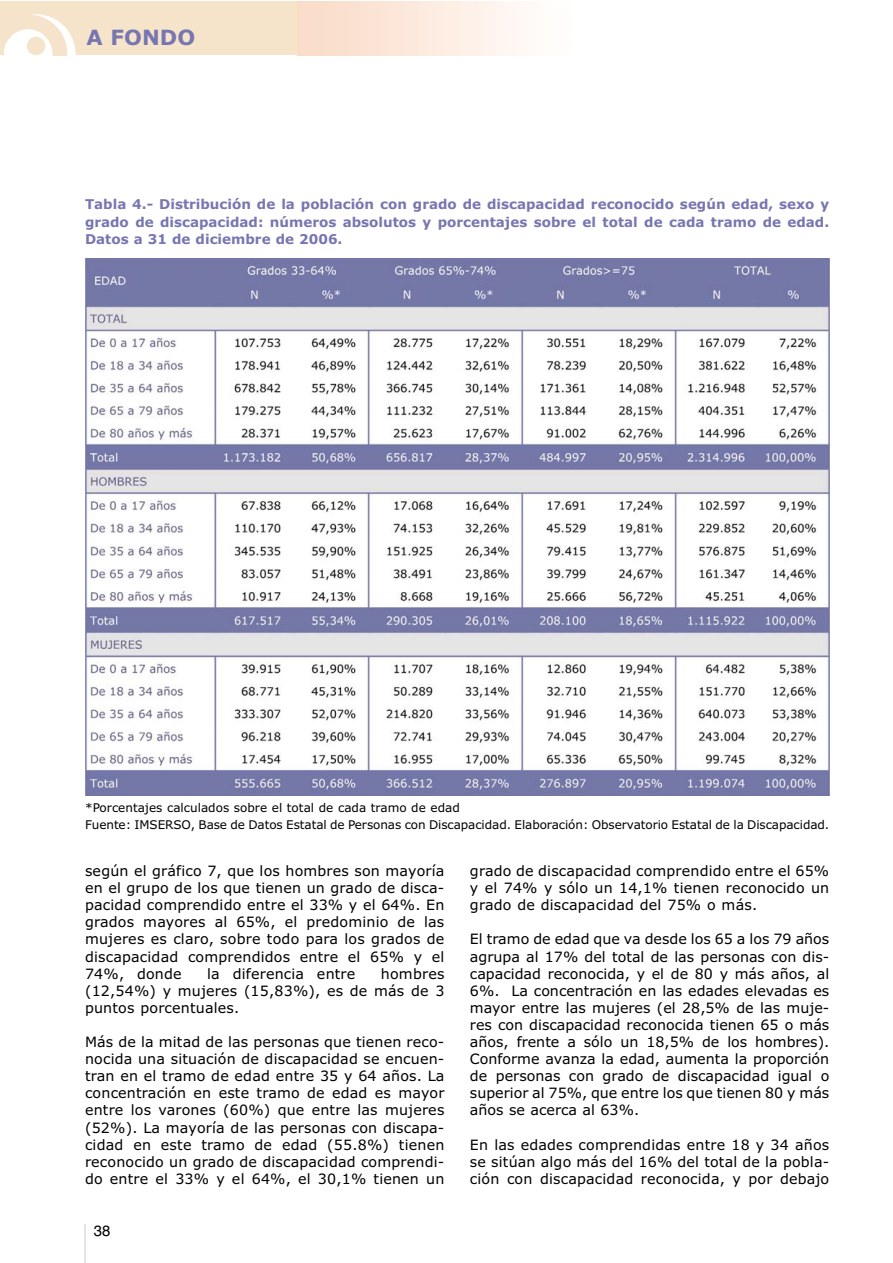
<style>
.page{position:relative;width:893px;height:1263px;background:#fff}
.page>*{position:absolute;margin:0;border:0;box-sizing:border-box;transform-origin:0 0}
.t1{font:700 21px "Verdana";color:#7776b1}
.t2{font:15px "Helvetica";color:#010000}
.t3{font:14.25px/17.1px "Verdana";letter-spacing:.015em;color:#010000;text-align:justify}
.t4{font:700 13.5px/17.1px "Verdana";color:#7776b1;text-align:justify}
.t5{font:12px/17.1px "Verdana";letter-spacing:-.005em;color:#010000}
</style>
<div class="page">
<div style="left:0;top:2px;width:298px;height:53px;background:#f5e4ca"></div>
<img style="left:3px;top:14px;width:72px;height:41px">
<hr style="left:85px;top:1224px;width:1px;height:39px;background:#c7c7e2">
<img style="left:85px;top:258px;width:744px;height:538px">
<h1 class="t1" style="left:86px;top:29px;width:110px">A FONDO</h1>
<p class="t4" style="left:85px;top:197px;width:745px">Tabla 4.- Distribución de la población con grado de discapacidad reconocido según edad, sexo y grado de discapacidad: números absolutos y porcentajes sobre el total de cada tramo de edad.<br>Datos a 31 de diciembre de 2006.</p>
<p class="t5" style="left:85px;top:800px;width:745px">*Porcentajes calculados sobre el total de cada tramo de edad<br>Fuente: IMSERSO, Base de Datos Estatal de Personas con Discapacidad. Elaboración: Observatorio Estatal de la Discapacidad.</p>
<p class="t3" style="left:85px;top:864px;width:361px">según el gráfico 7, que los hombres son mayoría en el grupo de los que tienen un grado de disca&shy;pacidad comprendido entre el 33% y el 64%. En grados mayores al 65%, el predominio de las mujeres es claro, sobre todo para los grados de discapacidad comprendidos entre el 65% y el 74%, donde</p>
<p class="t3" style="left:207px;top:966px;width:150px">la diferencia entre</p>
<p class="t3" style="left:85px;top:966px;width:361px;text-indent:296px">hombres (12,54%) y mujeres (15,83%), es de más de 3 puntos porcentuales.</p>
<p class="t3" style="left:85px;top:1035px;width:361px">Más de la mitad de las personas que tienen reco&shy;nocida una situación de discapacidad se encuen&shy;tran en el tramo de edad entre 35 y 64 años. La concentración en este tramo de edad es mayor entre los varones (60%) que entre las mujeres (52%). La mayoría de las personas con discapa&shy;cidad en este tramo de edad (55.8%) tienen reconocido un grado de discapacidad comprendi&shy;do entre el 33% y el 64%, el 30,1% tienen un</p>
<p class="t2" style="left:94px;top:1225px;width:18px">38</p>
<p class="t3" style="left:470px;top:864px;width:361px">grado de discapacidad comprendido entre el 65% y el 74% y sólo un 14,1% tienen reconocido un grado de discapacidad del 75% o más.</p>
<p class="t3" style="left:470px;top:932px;width:361px">El tramo de edad que va desde los 65 a los 79 años agrupa al 17% del total de las personas con dis&shy;capacidad reconocida, y el de 80 y más años, al 6%. La concentración en las edades elevadas es mayor entre las mujeres (el 28,5% de las muje&shy;res con discapacidad reconocida tienen 65 o más años, frente a sólo un 18,5% de los hombres).<br>Conforme avanza la edad, aumenta la proporción de personas con grado de discapacidad igual o superior al 75%, que entre los que tienen 80 y más años se acerca al 63%.</p>
<p class="t3" style="left:470px;top:1137px;width:361px">En las edades comprendidas entre 18 y 34 años se sitúan algo más del 16% del total de la pobla&shy;ción con discapacidad reconocida, y por debajo</p>
</div>
